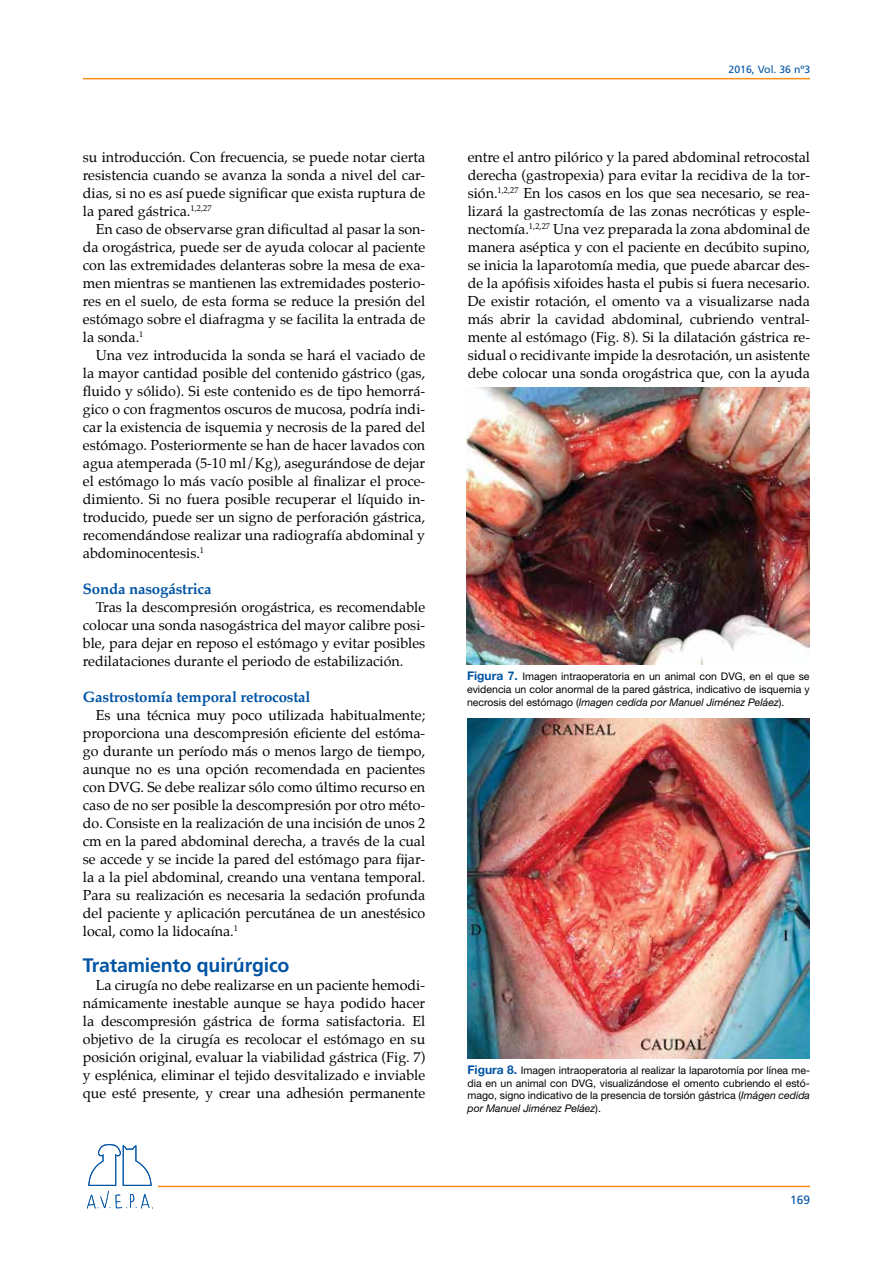
<style>
.page{position:relative;width:893px;height:1263px;background:#fff}
.page>*{position:absolute;margin:0;border:0;box-sizing:border-box;transform-origin:0 0}
.t1{font:700 19.5px "Frutiger";letter-spacing:-.01em;color:#0054a4}
.t2{font:700 15px "Palatino";letter-spacing:-.01em;color:#0054a4}
.t3{font:14.25px/18px "Palatino";color:#000;text-align:justify}
.t4{font:12px "Frutiger";color:#0054a4}
.t5{font:10.5px/12.6px "Helvetica Neue LT Std";color:#000;text-align:justify}
.t6{font:10.5px "Frutiger";color:#0054a4}
.s1{font-weight:700;font-size:12px;color:#0054a4}
.s2{font-style:italic}
</style>
<div class="page">
<hr style="left:158px;top:1186px;width:652px;height:1px;background:#f78e1e">
<hr style="left:83px;top:78px;width:727px;height:1px;background:#f78e1e">
<svg style="left:87px;top:1144px;width:66px;height:65px"></svg>
<img style="left:467px;top:387px;width:342px;height:277px">
<img style="left:467px;top:719px;width:343px;height:339px">
<p class="t3" style="left:83px;top:148px;width:344px">su introducción. Con frecuencia, se puede notar cierta resistencia cuando se avanza la sonda a nivel del car&shy;dias, si no es así puede significar que exista ruptura de la pared gástrica.<sup>1,2,27</sup></p>
<p class="t3" style="left:83px;top:220px;width:344px;text-indent:13px">En caso de observarse gran dificultad al pasar la son&shy;da orogástrica, puede ser de ayuda colocar al paciente con las extremidades delanteras sobre la mesa de exa&shy;men mientras se mantienen las extremidades posterio&shy;res en el suelo, de esta forma se reduce la presión del estómago sobre el diafragma y se facilita la entrada de la sonda.<sup>1</sup></p>
<p class="t3" style="left:83px;top:346px;width:344px;text-indent:13px">Una vez introducida la sonda se hará el vaciado de la mayor cantidad posible del contenido gástrico (gas, fluido y sólido). Si este contenido es de tipo hemorrá&shy;gico o con fragmentos oscuros de mucosa, podría indi&shy;car la existencia de isquemia y necrosis de la pared del estómago. Posteriormente se han de hacer lavados con agua atemperada (5-10 ml/Kg), asegurándose de dejar el estómago lo más vacío posible al finalizar el proce&shy;dimiento. Si no fuera posible recuperar el líquido in&shy;troducido, puede ser un signo de perforación gástrica, recomendándose realizar una radiografía abdominal y abdominocentesis.<sup>1</sup></p>
<p class="t2" style="left:83px;top:576px;width:130px">Sonda nasogástrica</p>
<p class="t3" style="left:83px;top:598px;width:344px;text-indent:13px">Tras la descompresión orogástrica, es recomendable colocar una sonda nasogástrica del mayor calibre posi&shy;ble, para dejar en reposo el estómago y evitar posibles redilataciones durante el periodo de estabilización.</p>
<p class="t2" style="left:83px;top:684px;width:229px">Gastrostomía temporal retrocostal</p>
<p class="t3" style="left:83px;top:706px;width:344px;text-indent:13px">Es una técnica muy poco utilizada habitualmente; proporciona una descompresión eficiente del estóma&shy;go durante un período más o menos largo de tiempo, aunque no es una opción recomendada en pacientes con DVG. Se debe realizar sólo como último recurso en caso de no ser posible la descompresión por otro méto&shy;do. Consiste en la realización de una incisión de unos 2 cm en la pared abdominal derecha, a través de la cual se accede y se incide la pared del estómago para fijar&shy;la a la piel abdominal, creando una ventana temporal.<br>Para su realización es necesaria la sedación profunda del paciente y aplicación percutánea de un anestésico local, como la lidocaína.<sup>1</sup></p>
<h1 class="t1" style="left:83px;top:954px;width:208px">Tratamiento quirúrgico</h1>
<p class="t3" style="left:83px;top:976px;width:344px;text-indent:13px">La cirugía no debe realizarse en un paciente hemodi&shy;námicamente inestable aunque se haya podido hacer la descompresión gástrica de forma satisfactoria. El objetivo de la cirugía es recolocar el estómago en su posición original, evaluar la viabilidad gástrica (Fig. 7) y esplénica, eliminar el tejido desvitalizado e inviable que esté presente, y crear una adhesión permanente</p>
<p class="t6" style="left:729px;top:63px;width:83px">2016, Vol. 36 nº3</p>
<p class="t3" style="left:468px;top:148px;width:344px">entre el antro pilórico y la pared abdominal retrocostal derecha (gastropexia) para evitar la recidiva de la tor&shy;sión.<sup>1,2,27</sup> En los casos en los que sea necesario, se rea&shy;lizará la gastrectomía de las zonas necróticas y esple&shy;nectomía.<sup>1,2,27</sup> Una vez preparada la zona abdominal de manera aséptica y con el paciente en decúbito supino, se inicia la laparotomía media, que puede abarcar des&shy;de la apófisis xifoides hasta el pubis si fuera necesario.<br>De existir rotación, el omento va a visualizarse nada más abrir la cavidad abdominal, cubriendo ventral&shy;mente al estómago (Fig. 8). Si la dilatación gástrica re&shy;sidual o recidivante impide la desrotación, un asistente debe colocar una sonda orogástrica que, con la ayuda</p>
<p class="t5" style="left:467px;top:670px;width:344px"><span class="s1">Figura 7.</span> Imagen intraoperatoria en un animal con DVG, en el que se evidencia un color anormal de la pared gástrica, indicativo de isquemia y necrosis del estómago (<span class="s2">Imagen cedida por Manuel Jiménez Peláez</span>).</p>
<p class="t5" style="left:467px;top:1064px;width:344px"><span class="s1">Figura 8.</span> Imagen intraoperatoria al realizar la laparotomía por línea me&shy;dia en un animal con DVG, visualizándose el omento cubriendo el estó&shy;mago, signo indicativo de la presencia de torsión gástrica (<span class="s2">Imágen cedida por Manuel Jiménez Peláez</span>).</p>
<p class="t4" style="left:790px;top:1193px;width:22px">169</p>
</div>
